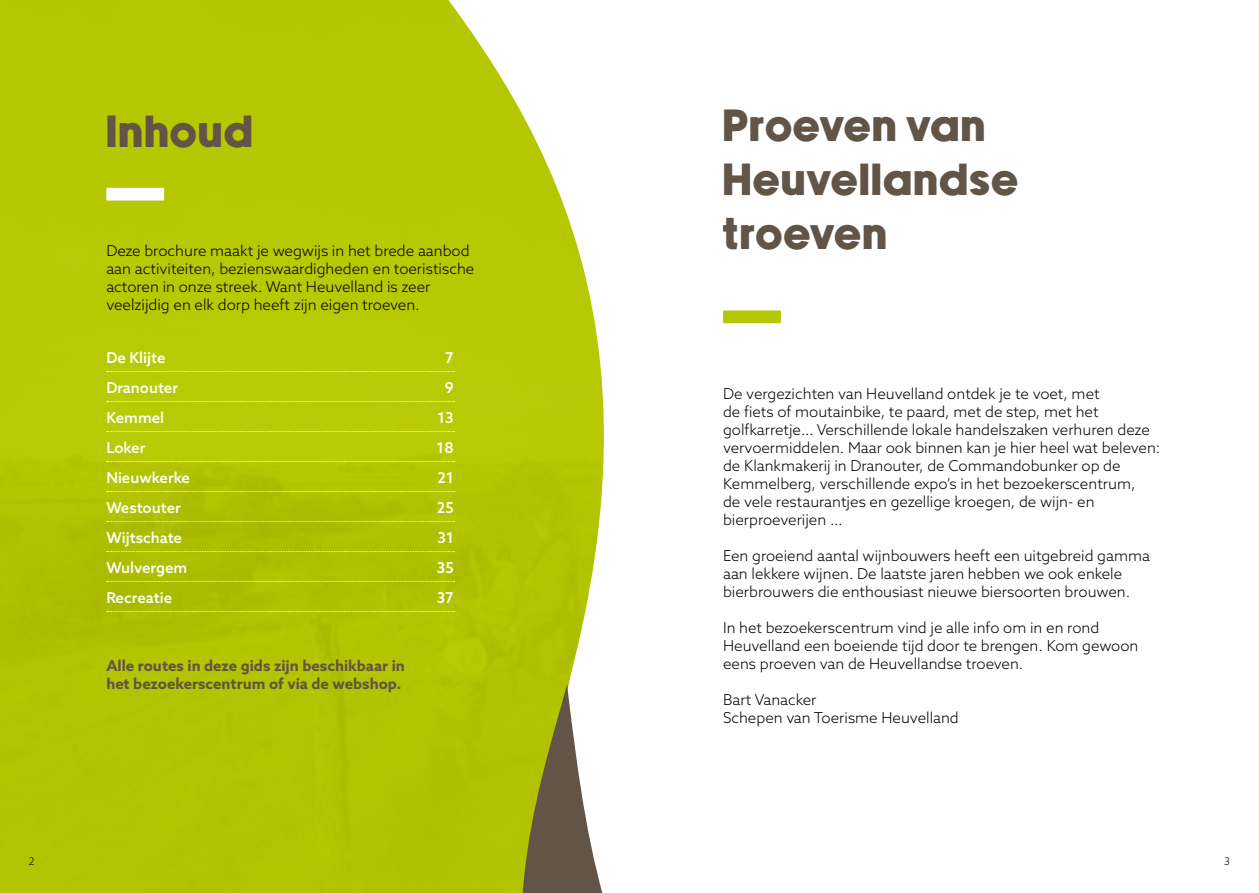
<style>
.page{position:relative;width:1259px;height:893px;background:#fff}
.page>*{position:absolute;margin:0;border:0;box-sizing:border-box;transform-origin:0 0}
.t1{font:45px/54px "Newake";letter-spacing:.05em;color:#625446}
.t2{font:300 15px/18px "Azo Sans";color:#000}
.t3{font:500 15px "Azo Sans";color:#fff}
.t4{font:700 15px/18px "Azo Sans";color:#625446}
.t5{font:300 10.5px "Azo Sans";color:#000}
</style>
<div class="page">
<img style="left:0;top:0;width:604px;height:893px">
<svg style="left:488px;top:684px;width:116px;height:209px"></svg>
<div style="left:723px;top:310px;width:58px;height:13px;background:#b5c700"></div>
<div style="left:106px;top:188px;width:58px;height:13px;background:#fff"></div>
<svg style="left:107px;top:371px;width:347px;height:1px"></svg>
<svg style="left:107px;top:401px;width:347px;height:1px"></svg>
<svg style="left:107px;top:431px;width:347px;height:1px"></svg>
<svg style="left:107px;top:461px;width:347px;height:1px"></svg>
<svg style="left:107px;top:491px;width:347px;height:1px"></svg>
<svg style="left:107px;top:521px;width:347px;height:1px"></svg>
<svg style="left:107px;top:551px;width:347px;height:1px"></svg>
<svg style="left:107px;top:581px;width:347px;height:1px"></svg>
<svg style="left:107px;top:611px;width:347px;height:1px"></svg>
<h1 class="t1" style="left:106px;top:104px;width:147px">Inhoud</h1>
<p class="t2" style="left:106px;top:242px;width:370px">Deze brochure maakt je wegwijs in het brede aanbod aan activiteiten, bezienswaardigheden en toeristische actoren in onze streek. Want Heuvelland is zeer veelzijdig en elk dorp heeft zijn eigen troeven.</p>
<p class="t3" style="left:106px;top:347px;width:61px">De Klijte</p>
<p class="t3" style="left:445px;top:347px;width:10px">7</p>
<p class="t3" style="left:106px;top:377px;width:73px">Dranouter</p>
<p class="t3" style="left:445px;top:377px;width:10px">9</p>
<p class="t3" style="left:106px;top:407px;width:59px">Kemmel</p>
<p class="t3" style="left:437px;top:407px;width:18px">13</p>
<p class="t3" style="left:106px;top:437px;width:41px">Loker</p>
<p class="t3" style="left:436px;top:437px;width:19px">18</p>
<p class="t3" style="left:106px;top:467px;width:85px">Nieuwkerke</p>
<p class="t3" style="left:437px;top:467px;width:18px">21</p>
<p class="t3" style="left:106px;top:497px;width:76px">Westouter</p>
<p class="t3" style="left:437px;top:497px;width:18px">25</p>
<p class="t3" style="left:106px;top:527px;width:77px">Wijtschate</p>
<p class="t3" style="left:437px;top:527px;width:18px">31</p>
<p class="t3" style="left:106px;top:557px;width:83px">Wulvergem</p>
<p class="t3" style="left:437px;top:557px;width:18px">35</p>
<p class="t3" style="left:106px;top:587px;width:68px">Recreatie</p>
<p class="t3" style="left:437px;top:587px;width:18px">37</p>
<p class="t4" style="left:106px;top:656px;width:300px">Alle routes in deze gids zijn beschikbaar in het bezoekerscentrum of via de webshop.</p>
<h1 class="t1" style="left:723px;top:99px;width:296px">Proeven van<br>Heuvellandse troeven</h1>
<p class="t2" style="left:723px;top:384px;width:439px">De vergezichten van Heuvelland ontdek je te voet, met<br>de fiets of moutainbike, te paard, met de step, met het golfkarretje… Verschillende lokale handelszaken verhuren deze vervoermiddelen. Maar ook binnen kan je hier heel wat beleven: de Klankmakerij in Dranouter, de Commandobunker op de Kemmelberg, verschillende expo’s in het bezoekerscentrum,<br>de vele restaurantjes en gezellige kroegen, de wijn- en bierproeverijen …</p>
<p class="t2" style="left:723px;top:546px;width:428px">Een groeiend aantal wijnbouwers heeft een uitgebreid gamma aan lekkere wijnen. De laatste jaren hebben we ook enkele bierbrouwers die enthousiast nieuwe biersoorten brouwen.</p>
<p class="t2" style="left:723px;top:618px;width:417px">In het bezoekerscentrum vind je alle info om in en rond<br>Heuvelland een boeiende tijd door te brengen. Kom gewoon eens proeven van de Heuvellandse troeven.</p>
<p class="t2" style="left:723px;top:690px;width:237px">Bart Vanacker<br>Schepen van Toerisme Heuvelland</p>
<p class="t5" style="left:29px;top:855px;width:7px">2</p>
<p class="t5" style="left:1224px;top:855px;width:7px">3</p>
</div>
